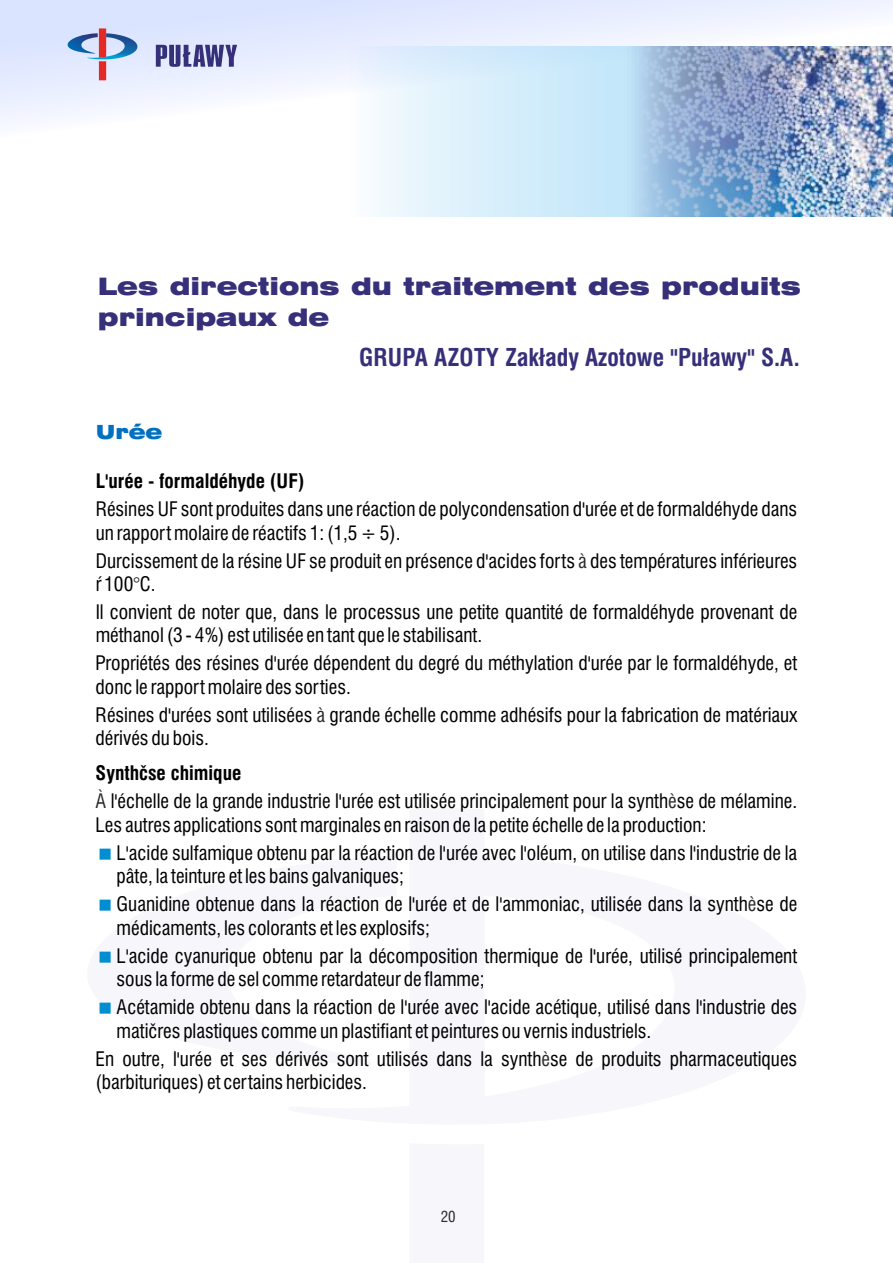
<style>
.page{position:relative;width:893px;height:1263px;background:#fff}
.page>*{position:absolute;margin:0;border:0;box-sizing:border-box;transform-origin:0 0}
.t1{font:24px/31.2px "Swiss 721 Blk Ex AT";color:#362f79}
.t2{font:700 condensed 24px "Swiss 721";color:#362f79}
.t3{font:condensed 19.5px/28px "Swiss 721";color:#000}
.t4{font:700 condensed 19.5px "Swiss 721";color:#000}
.t5{font:19.5px "Swiss 721 Blk Ex AT";color:#0070c0}
.t6{font:condensed 15px "Swiss 721";color:#2b2a29}
.s1{color:#2b2a29}
.s2{font-weight:700}
</style>
<div class="page">
<svg style="left:0;top:0;width:893px;height:124px;fill:#eaefff"></svg>
<svg style="left:347px;top:47px;width:291px;height:170px;background:#d9eefb"></svg>
<img style="left:638px;top:47px;width:255px;height:170px">
<svg style="left:156px;top:45px;width:81px;height:22px;background:#7775ab"></svg>
<svg style="left:51px;top:28px;width:96px;height:52px;background:#c6c9e3"></svg>
<p class="t1" style="left:98px;top:273px;width:704px">Les directions du traitement des produits principaux de</p>
<p class="t2" style="left:359px;top:348px;width:442px">GRUPA AZOTY Zakłady Azotowe "Puławy" S.A.</p>
<p class="t5" style="left:96px;top:424px;width:68px">Urée</p>
<p class="t4" style="left:96px;top:473px;width:210px">L'urée - formaldéhyde (UF)</p>
<p class="t3" style="left:96px;top:499px;width:703px;line-height:23.4px">Résines UF sont produites dans une réaction de polycondensation d'urée et de formaldéhyde dans un rapport molaire de réactifs 1: (1,5 ÷ 5).</p>
<p class="t3" style="left:96px;top:551px;width:703px;line-height:23.4px">Durcissement de la résine UF se produit en présence d'acides forts <span class="s1">à</span> des températures inférieures ŕ 100<span class="s1">°</span>C.</p>
<p class="t3" style="left:96px;top:602px;width:703px;line-height:23.4px">Il convient de noter que, dans le processus une petite quantité de formaldéhyde provenant de méthanol (3 - 4%) est utilisée en tant que le stabilisant.</p>
<p class="t3" style="left:96px;top:654px;width:703px;line-height:23.4px">Propriétés des résines d'urée dépendent du degré du méthylation d'urée par le formaldéhyde, et donc le rapport molaire des sorties.</p>
<p class="t3" style="left:96px;top:705px;width:703px;line-height:23.4px">Résines d'urées sont utilisées <span class="s1">à</span> grande échelle comme adhésifs pour la fabrication de matériaux dérivés du bois.</p>
<p class="t3" style="left:96px;top:761px;width:703px"><span class="s2">Synthčse chimique<br></span><span class="s1">À</span> l'échelle de la grande industrie l'urée est utilisée principalement pour la synth<span class="s1">è</span>se de mélamine.</p>
<p class="t3" style="left:117px;top:813px;width:682px;text-indent:-21px">Les autres applications sont marginales en raison de la petite échelle de la production:<br>L'acide sulfamique obtenu par la réaction de l'urée avec l'oléum, on utilise dans l'industrie de la</p>
<p class="t3" style="left:117px;top:864px;width:682px">pâte, la teinture et les bains galvaniques;<br>Guanidine obtenue dans la réaction de l'urée et de l'ammoniac, utilisée dans la synth<span class="s1">è</span>se de</p>
<p class="t3" style="left:117px;top:916px;width:682px">médicaments, les colorants et les explosifs;<br>L'acide cyanurique obtenu par la décomposition thermique de l'urée, utilisé principalement</p>
<p class="t3" style="left:117px;top:967px;width:682px">sous la forme de sel comme retardateur de flamme;<br>Acétamide obtenu dans la réaction de l'urée avec l'acide acétique, utilisé dans l'industrie des</p>
<p class="t3" style="left:96px;top:1019px;width:703px;text-indent:21px">matičres plastiques comme un plastifiant et peintures ou vernis industriels.<br>En outre, l'urée et ses dérivés sont utilisés dans la synth<span class="s1">è</span>se de produits pharmaceutiques</p>
<p class="t3" style="left:96px;top:1070px;width:273px">(barbituriques) et certains herbicides.</p>
<p class="t6" style="left:441px;top:1211px;width:16px">20</p>
</div>
